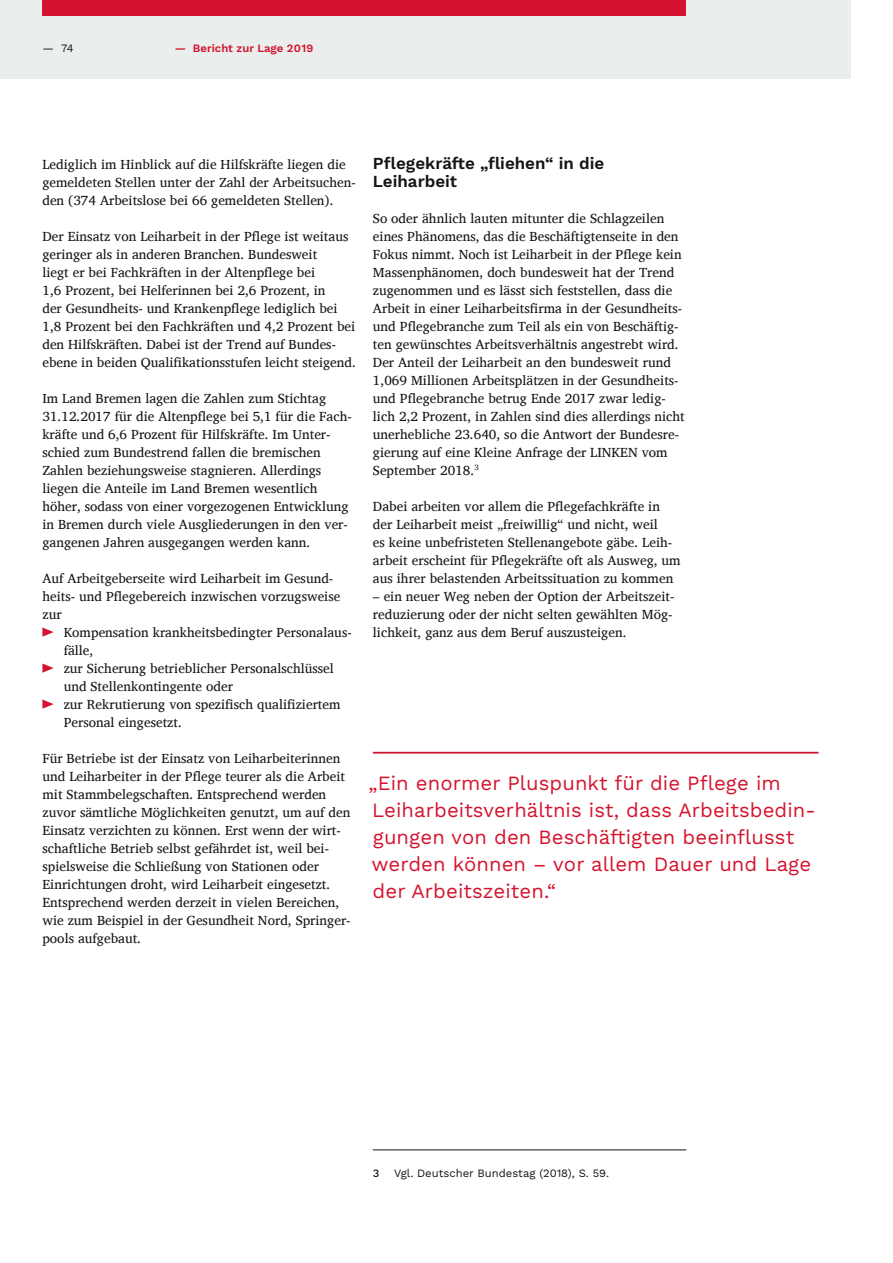
<style>
.page{position:relative;width:893px;height:1263px;background:#fff}
.page>*{position:absolute;margin:0;border:0;box-sizing:border-box;transform-origin:0 0}
.t1{font:20.25px/27px "Work Sans";letter-spacing:.005em;color:#d4142e}
.Fließtext_Charis_9pt{font:600 16.8px/18px "Work Sans";color:#141414}
.Fließtext_Charis_9pt-2{font:13.5px/18px "Charis SIL";color:#141414}
.Fußnote_Work_Sans_Re{font:11.25px "Work Sans";color:#141414}
.t2{font:600 11.25px "Work Sans";color:#d4142e}
.Fußnote_Work_Sans_Re-2{font:500 11.25px "Work Sans";color:#141414}
</style>
<div class="page">
<div style="left:0;top:0;width:850px;height:79px;background:#eaeeed"></div>
<div style="left:43px;top:0;width:643px;height:16px;background:#d4142e"></div>
<svg style="left:42px;top:627px;width:11px;height:10px"></svg>
<svg style="left:42px;top:663px;width:11px;height:10px"></svg>
<svg style="left:42px;top:699px;width:11px;height:10px"></svg>
<hr style="left:373px;top:1149px;width:313px;height:1px;background:#141414">
<hr style="left:373px;top:752px;width:445px;height:2px;background:#d4142e">
<p class="Fußnote_Work_Sans_Re" style="left:43px;top:41px;width:33px">— 74</p>
<p class="t2" style="left:175px;top:41px;width:140px">— Bericht zur Lage 2019</p>
<p class="Fließtext_Charis_9pt-2" style="left:42px;top:155px;width:315px">Lediglich im Hinblick auf die Hilfskräfte liegen die gemeldeten Stellen unter der Zahl der Arbeitsuchen&shy;den (374 Arbeitslose bei 66 gemeldeten Stellen).</p>
<p class="Fließtext_Charis_9pt-2" style="left:42px;top:227px;width:315px">Der Einsatz von Leiharbeit in der Pflege ist weit---------aus geringer als in anderen Branchen. Bundesweit<br>liegt er bei Fachkräften in der Altenpflege bei<br>1,6 Prozent, bei Helferinnen bei 2,6 Prozent, in<br>der Gesundheits- und Krankenpflege lediglich bei 1,8 Prozent bei den Fachkräften und 4,2 Prozent bei den Hilfskräften. Dabei ist der Trend auf Bundes&shy;ebene in beiden Qualifikationsstufen leicht steigend.</p>
<p class="Fließtext_Charis_9pt-2" style="left:42px;top:389px;width:311px">Im Land Bremen lagen die Zahlen zum Stichtag 31.12.2017 für die Altenpflege bei 5,1 für die Fach&shy;kräfte und 6,6 Prozent für Hilfskräfte. Im Unter&shy;schied zum Bundestrend fallen die bremischen Zahlen beziehungsweise stagnieren. Allerdings liegen die Anteile im Land Bremen wesentlich höher, sodass von einer vorgezogenen Entwicklung in Bremen durch viele Ausgliederungen in den ver&shy;gangenen Jahren ausgegangen werden kann.</p>
<p class="Fließtext_Charis_9pt-2" style="left:42px;top:569px;width:299px">Auf Arbeitgeberseite wird Leiharbeit im Gesund&shy;heits- und Pflegebereich inzwischen vorzugsweise zur</p>
<p class="Fließtext_Charis_9pt-2" style="left:64px;top:623px;width:289px">Kompensation krankheitsbedingter Personalaus&shy;fälle,</p>
<p class="Fließtext_Charis_9pt-2" style="left:64px;top:659px;width:272px">zur Sicherung betrieblicher Personalschlüssel und Stellenkontingente oder</p>
<p class="Fließtext_Charis_9pt-2" style="left:64px;top:695px;width:278px">zur Rekrutierung von spezifisch qualifiziertem<br>Personal eingesetzt.</p>
<p class="Fließtext_Charis_9pt-2" style="left:42px;top:749px;width:310px">Für Betriebe ist der Einsatz von Leiharbeiterinnen und Leiharbeiter in der Pflege teurer als die Arbeit mit Stammbelegschaften. Entsprechend werden zuvor sämtliche Möglichkeiten genutzt, um auf den Einsatz verzichten zu können. Erst wenn der wirt&shy;schaftliche Betrieb selbst gefährdet ist, weil bei&shy;spielsweise die Schließung von Stationen oder Einrichtungen droht, wird Leiharbeit eingesetzt.<br>Entsprechend werden derzeit in vielen Bereichen, wie zum Beispiel in der Gesundheit Nord, Springer&shy;pools aufgebaut.</p>
<p class="Fließtext_Charis_9pt" style="left:373px;top:155px;width:233px">Pflegekräfte „fliehen“ in die<br>Leiharbeit</p>
<p class="Fließtext_Charis_9pt-2" style="left:373px;top:209px;width:311px">So oder ähnlich lauten mitunter die Schlagzeilen eines Phänomens, das die Beschäftigtenseite in den Fokus nimmt. Noch ist Leiharbeit in der Pflege kein Massenphänomen, doch bundesweit hat der Trend zugenommen und es lässt sich feststellen, dass die Arbeit in einer Leiharbeitsfirma in der Gesundheits&shy;und Pflegebranche zum Teil als ein von Beschäftig&shy;ten gewünschtes Arbeitsverhältnis angestrebt wird.</p>
<p class="Fließtext_Charis_9pt-2" style="left:373px;top:353px;width:313px">Der Anteil der Leiharbeit an den bundesweit rund 1,069 Millionen Arbeitsplätzen in der Gesundheits&shy;und Pflegebranche betrug Ende 2017 zwar ledig&shy;lich 2,2 Prozent, in Zahlen sind dies allerdings nicht unerhebliche 23.640, so die Antwort der Bundesre&shy;gierung auf eine Kleine Anfrage der LINKEN vom September 2018.<sup>3</sup></p>
<p class="Fließtext_Charis_9pt-2" style="left:373px;top:497px;width:309px">Dabei arbeiten vor allem die Pflegefachkräfte in der Leiharbeit meist „freiwillig“ und nicht, weil<br>es keine unbefristeten Stellenangebote gäbe. Leih&shy;arbeit erscheint für Pflegekräfte oft als Ausweg, um aus ihrer belastenden Arbeitssituation zu kommen</p>
<p class="Fließtext_Charis_9pt-2" style="left:373px;top:587px;width:302px;text-align:justify">– ein neuer Weg neben der Option der Arbeitszeit&shy;reduzierung oder der nicht selten gewählten Mög&shy;lichkeit, ganz aus dem Beruf auszusteigen.</p>
<p class="t1" style="left:368px;top:770px;width:449px">„Ein enormer Pluspunkt für die Pflege im Leiharbeitsverhältnis ist, dass Arbeitsbedin&shy;gungen von den Beschäftigten beeinflusst werden können – vor allem Dauer und Lage der Arbeitszeiten.“</p>
<p class="Fußnote_Work_Sans_Re-2" style="left:373px;top:1166px;width:8px">3</p>
<p class="Fußnote_Work_Sans_Re" style="left:394px;top:1166px;width:216px">Vgl. Deutscher Bundestag (2018), S. 59.</p>
</div>
